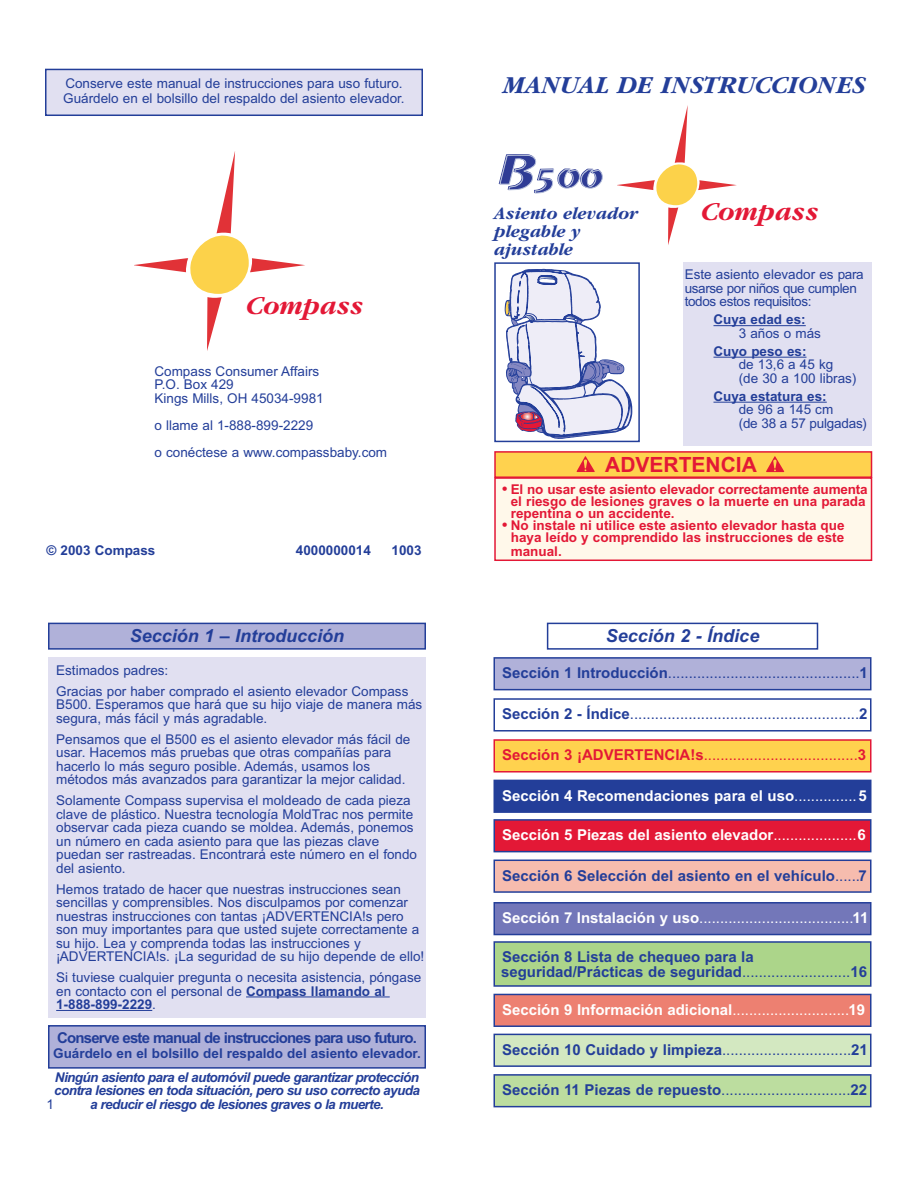
<style>
.page{position:relative;width:918px;height:1188px;background:#fff}
.page>*{position:absolute;margin:0;border:0;box-sizing:border-box;transform-origin:0 0}
.t1{font:italic 700 27px "Garamond";color:#e31836}
.t2{font:italic 700 25.5px "Garamond";color:#233e99}
.t3{font:700 21px "Arial";color:#e31836}
.t4{font:italic 700 18px "Arial";color:#233e99}
.t5{font:italic 700 18px/18px "Garamond";color:#233e99}
.t6{font:15px "Arial";color:#233e99}
.t7{font:700 15px "Arial";color:#fff}
.t8{font:700 15px/15px "Arial";color:#233e99}
.t9{font:15px "Arial";color:#fff}
.t10{font:15px "Arial";color:#e31836}
.t11{font:700 15px "Arial";letter-spacing:-.055em;color:#233e99}
.t12{font:13.5px/13.5px "Arial";color:#233e99}
.t13{font:700 13.5px/12px "Arial";color:#e31836}
.t14{font:italic 700 13.5px/13.5px "Arial";letter-spacing:-.045em;color:#233e99;text-align:center}
.t15{font:700 13.5px "Arial";color:#233e99}
.t16{font:13.5px/13.5px "Arial";letter-spacing:-.03em;color:#233e99}
.s1{font-weight:700}
.s2{font-size:15px}
.s3{font-weight:400}
</style>
<div class="page">
<svg style="left:617px;top:105px;width:120px;height:140px"></svg>
<svg style="left:499px;top:154px;width:104px;height:39px"></svg>
<div style="left:683px;top:262px;width:189px;height:184px;background:#e1e0f1"></div>
<hr style="left:713px;top:325px;width:93px;height:1px;background:#233e99">
<hr style="left:713px;top:357px;width:94px;height:1px;background:#233e99">
<hr style="left:713px;top:402px;width:114px;height:1px;background:#233e99">
<div style="left:495px;top:452px;width:377px;height:25px;background:#ffd24e"></div>
<div style="left:494px;top:451px;width:378px;height:27px;border:2px solid #e31836"></div>
<svg style="left:577px;top:456px;width:18px;height:16px"></svg>
<svg style="left:766px;top:456px;width:18px;height:16px"></svg>
<div style="left:495px;top:478px;width:377px;height:82px;background:#fff8ea"></div>
<div style="left:494px;top:477px;width:378px;height:84px;border:2px solid #e31836"></div>
<svg style="left:505px;top:269px;width:127px;height:170px"></svg>
<div style="left:494px;top:262px;width:146px;height:180px;border:2px solid #233e99"></div>
<div style="left:48px;top:657px;width:378px;height:361px;background:#e1e0f1"></div>
<hr style="left:246px;top:997px;width:144px;height:1px;background:#233e99">
<hr style="left:56px;top:1010px;width:96px;height:1px;background:#233e99">
<div style="left:49px;top:623px;width:376px;height:26px;background:#b0b1d9"></div>
<div style="left:48px;top:623px;width:378px;height:27px;border:2px solid #233e99"></div>
<div style="left:49px;top:1026px;width:376px;height:42px;background:#b0b1d9"></div>
<div style="left:48px;top:1025px;width:378px;height:44px;border:2px solid #233e99"></div>
<div style="left:547px;top:623px;width:271px;height:27px;border:2px solid #233e99"></div>
<div style="left:494px;top:658px;width:377px;height:32px;background:#b0b1d9"></div>
<div style="left:494px;top:657px;width:378px;height:33px;border:2px solid #233e99"></div>
<div style="left:494px;top:698px;width:378px;height:34px;border:2px solid #233e99"></div>
<div style="left:494px;top:994px;width:377px;height:32px;background:#ed8071"></div>
<div style="left:494px;top:994px;width:378px;height:33px;border:2px solid #233e99"></div>
<div style="left:494px;top:942px;width:377px;height:44px;background:#acd58a"></div>
<div style="left:494px;top:941px;width:378px;height:46px;border:2px solid #233e99"></div>
<div style="left:494px;top:820px;width:377px;height:32px;background:#e31836"></div>
<div style="left:494px;top:819px;width:378px;height:33px;border:2px solid #233e99"></div>
<div style="left:494px;top:780px;width:377px;height:32px;background:#233e99"></div>
<div style="left:494px;top:780px;width:378px;height:33px;border:2px solid #233e99"></div>
<div style="left:494px;top:860px;width:377px;height:32px;background:#f6bcae"></div>
<div style="left:494px;top:860px;width:378px;height:33px;border:2px solid #233e99"></div>
<div style="left:494px;top:903px;width:377px;height:32px;background:#7377b9"></div>
<div style="left:494px;top:902px;width:378px;height:33px;border:2px solid #233e99"></div>
<div style="left:494px;top:740px;width:377px;height:32px;background:#ffd24e"></div>
<div style="left:494px;top:739px;width:378px;height:34px;border:2px solid #e31836"></div>
<div style="left:494px;top:1034px;width:377px;height:32px;background:#d3e8c1"></div>
<div style="left:494px;top:1034px;width:378px;height:33px;border:2px solid #233e99"></div>
<div style="left:494px;top:1075px;width:377px;height:32px;background:#bcdd9f"></div>
<div style="left:494px;top:1074px;width:378px;height:33px;border:2px solid #233e99"></div>
<svg style="left:135px;top:152px;width:170px;height:199px"></svg>
<div style="left:46px;top:69px;width:376px;height:46px;background:#e1e0f1"></div>
<div style="left:45px;top:69px;width:378px;height:47px;border:2px solid #233e99"></div>
<p class="t12" style="left:63px;top:77px;width:343px;line-height:15px">Conserve este manual de instrucciones para uso futuro.<br>Guárdelo en el bolsillo del respaldo del asiento elevador.</p>
<h1 class="t1" style="left:245px;top:296px;width:119px">Compass</h1>
<p class="t12" style="left:154px;top:365px;width:171px">Compass Consumer Affairs<br>P.O. Box 429<br>Kings Mills, OH 45034-9981</p>
<p class="t12" style="left:154px;top:413px;width:234px;line-height:27px">o llame al 1-888-899-2229<br>o conéctese a www.compassbaby.com</p>
<p class="t15" style="left:46px;top:545px;width:110px">© 2003 Compass</p>
<p class="t15" style="left:296px;top:545px;width:77px">4000000014</p>
<p class="t15" style="left:392px;top:545px;width:32px">1003</p>
<h3 class="t4" style="left:130px;top:629px;width:216px">Sección 1 – Introducción</h3>
<p class="t12" style="left:56px;top:661px;width:354px;line-height:21px">Estimados padres:<br>Gracias por haber comprado el asiento elevador Compass</p>
<p class="t12" style="left:56px;top:699px;width:368px">B500. Esperamos que hará que su hijo viaje de manera más segura, más fácil y más agradable.</p>
<p class="t12" style="left:56px;top:733px;width:356px">Pensamos que el B500 es el asiento elevador más fácil de usar. Hacemos más pruebas que otras compañías para hacerlo lo más seguro posible. Además, usamos los métodos más avanzados para garantizar la mejor calidad.</p>
<p class="t12" style="left:56px;top:795px;width:362px">Solamente Compass supervisa el moldeado de cada pieza clave de plástico. Nuestra tecnología MoldTrac nos permite observar cada pieza cuando se moldea. Además, ponemos un número en cada asiento para que las piezas clave puedan ser rastreadas. Encontrará este número en el fondo del asiento.</p>
<p class="t12" style="left:56px;top:883px;width:370px">Hemos tratado de hacer que nuestras instrucciones sean sencillas y comprensibles. Nos disculpamos por comenzar nuestras instrucciones con tantas ¡ADVERTENCIA!s pero son muy importantes para que usted sujete correctamente a su hijo. Lea y comprenda todas las instrucciones y ¡ADVERTENCIA!s. ¡La seguridad de su hijo depende de ello!</p>
<p class="t12" style="left:56px;top:972px;width:367px">Si tuviese cualquier pregunta o necesita asistencia, póngase en contacto con el personal de <span class="s1">Compass llamando al<br>1-888-899-2229</span>.</p>
<p class="t11" style="left:57px;top:1032px;width:361px">Conserve este manual de instrucciones para uso futuro.</p>
<p class="t15" style="left:53px;top:1048px;width:369px">Guárdelo en el bolsillo del respaldo del asiento elevador.</p>
<p class="t14" style="left:54px;top:1071px;width:367px">Ningún asiento para el automóvil puede garantizar protección contra lesiones en toda situación, pero su uso correcto ayuda a reducir el riesgo de lesiones graves o la muerte.</p>
<p class="t12" style="left:47px;top:1099px;width:9px">1</p>
<h2 class="t2" style="left:502px;top:76px;width:364px">MANUAL DE INSTRUCCIONES</h2>
<h3 class="t5" style="left:494px;top:206px;width:146px">Asiento elevador plegable y ajustable</h3>
<h1 class="t1" style="left:700px;top:202px;width:119px">Compass</h1>
<p class="t16" style="left:685px;top:269px;width:180px">Este asiento elevador es para usarse por niños que cumplen todos estos requisitos:</p>
<p class="t15" style="left:713px;top:315px;width:94px">Cuya edad es:</p>
<p class="t12" style="left:739px;top:328px;width:84px">3 años o más</p>
<p class="t15" style="left:713px;top:346px;width:95px">Cuyo peso es:</p>
<p class="t12" style="left:739px;top:359px;width:119px">de 13,6 a 45 kg<br>(de 30 a 100 libras)</p>
<p class="t15" style="left:713px;top:391px;width:115px">Cuya estatura es:</p>
<p class="t12" style="left:739px;top:404px;width:130px">de 96 a 145 cm<br>(de 38 a 57 pulgadas)</p>
<h3 class="t3" style="left:605px;top:457px;width:153px">ADVERTENCIA</h3>
<p class="t13" style="left:511px;top:485px;width:359px;text-indent:-9px"><span class="s2">•</span> El no usar este asiento elevador correctamente aumenta el riesgo de lesiones graves o la muerte en una parada repentina o un accidente.</p>
<p class="t13" style="left:502px;top:521px;width:344px;text-align:right"><span class="s2">•</span> No instale ni utilice este asiento elevador hasta que haya leído y comprendido las instrucciones de este</p>
<p class="t13" style="left:511px;top:546px;width:53px">manual.</p>
<h3 class="t4" style="left:606px;top:629px;width:155px">Sección 2 - Índice</h3>
<p class="t6" style="left:502px;top:668px;width:367px"><span class="s1">Sección 1 Introducción</span>..............................................<span class="s1">1</span></p>
<p class="t6" style="left:502px;top:709px;width:367px"><span class="s1">Sección 2 - Índice</span>.......................................................<span class="s1">2</span></p>
<p class="t10" style="left:502px;top:750px;width:366px"><span class="s1">Sección 3 ¡ADVERTENCIA!s</span>.....................................<span class="s1">3</span></p>
<p class="t7" style="left:502px;top:790px;width:366px">Sección 4 Recomendaciones para el uso<span class="s3">...............</span>5</p>
<p class="t7" style="left:502px;top:830px;width:365px">Sección 5 Piezas del asiento elevador<span class="s3">....................</span>6</p>
<p class="t8" style="left:502px;top:869px;width:366px">Sección 6 Selección del asiento en el vehículo<span class="s3">......</span>7</p>
<p class="t9" style="left:502px;top:912px;width:368px"><span class="s1">Sección 7 Instalación y uso</span>.....................................<span class="s1">11</span></p>
<p class="t8" style="left:501px;top:951px;width:367px">Sección 8 Lista de chequeo para la seguridad/Prácticas de seguridad<span class="s3">..........................</span>16</p>
<p class="t7" style="left:502px;top:1004px;width:365px">Sección 9 Información adicional<span class="s3">............................</span>19</p>
<p class="t6" style="left:502px;top:1044px;width:367px"><span class="s1">Sección 10 Cuidado y limpieza</span>...............................<span class="s1">21</span></p>
<p class="t6" style="left:502px;top:1085px;width:367px"><span class="s1">Sección 11 Piezas de repuesto</span>...............................<span class="s1">22</span></p>
</div>
